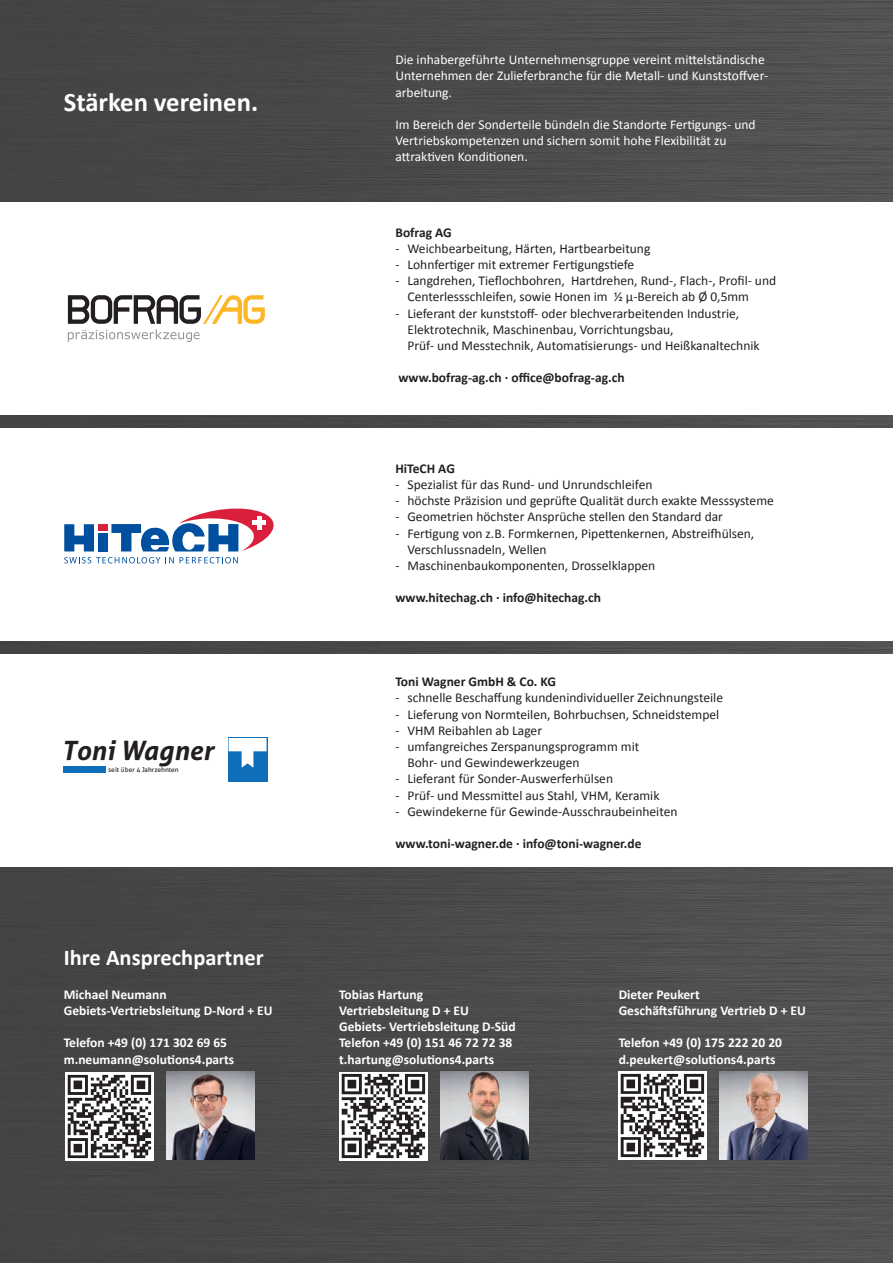
<style>
.page{position:relative;width:893px;height:1263px;background:#fff}
.page>*{position:absolute;margin:0;border:0;box-sizing:border-box;transform-origin:0 0}
.t1{font:700 26.7px "Calibri";color:#fff}
.t2{font:italic 700 26.7px "Aller";color:#231f20}
.t3{font:700 22.5px "Calibri";color:#fff}
.t4{font:13.5px/16.2px "Calibri";color:#231f20}
.t5{font:700 13.5px "Calibri";color:#fff}
.t6{font:13.5px/16.2px "Calibri";color:#fff}
.t7{font:700 13.5px "Calibri";color:#231f20}
.t8{font:700 7.95px/12.6px "Helvetica";color:#231f20}
.t9{font:6.6px "Aller";color:#231f20}
</style>
<div class="page">
<img style="left:0;top:0;width:893px;height:1263px">
<div style="left:0;top:654px;width:893px;height:212px;background:#fff"></div>
<div style="left:0;top:428px;width:893px;height:212px;background:#fff"></div>
<div style="left:98px;top:524px;width:10px;height:7px;background:#da1f3d"></div>
<svg style="left:64px;top:524px;width:30px;height:27px"></svg>
<div style="left:98px;top:533px;width:10px;height:18px;background:#01509f"></div>
<svg style="left:111px;top:508px;width:163px;height:43px"></svg>
<svg style="left:64px;top:557px;width:110px;height:6px"></svg>
<svg style="left:180px;top:557px;width:58px;height:6px"></svg>
<div style="left:257px;top:516px;width:5px;height:13px;background:#fff"></div>
<div style="left:253px;top:520px;width:13px;height:5px;background:#fff"></div>
<div style="left:0;top:202px;width:893px;height:213px;background:#fff"></div>
<div style="left:64px;top:766px;width:42px;height:7px;background:#0f6eb8"></div>
<div style="left:228px;top:737px;width:39px;height:45px;background:#0f6eb8"></div>
<svg style="left:229px;top:738px;width:38px;height:30px"></svg>
<svg style="left:68px;top:295px;width:197px;height:29px"></svg>
<svg style="left:68px;top:330px;width:132px;height:12px"></svg>
<img style="left:619px;top:1072px;width:88px;height:88px">
<img style="left:339px;top:1072px;width:88px;height:88px">
<img style="left:66px;top:1072px;width:88px;height:88px">
<img style="left:166px;top:1072px;width:88px;height:88px">
<img style="left:440px;top:1072px;width:88px;height:88px">
<img style="left:720px;top:1072px;width:88px;height:88px">
<p class="t1" style="left:64px;top:83px;width:196px">Stärken vereinen.</p>
<p class="t2" style="left:61px;top:733px;width:153px">Toni Wagner</p>
<p class="t9" style="left:108px;top:766px;width:72px">seit über 4 Jahrzehnten</p>
<p class="t2" style="left:1px;top:733px;width:94px">Wagner</p>
<p class="t8" style="left:120px;top:737px;width:102px">WERKZEUGE<br>NORM-und SONDERTEILE<br>PRÜF-und MESSMITTEL</p>
<p class="t3" style="left:64px;top:942px;width:201px">Ihre Ansprechpartner</p>
<p class="t5" style="left:64px;top:985px;width:104px">Michael Neumann</p>
<p class="t5" style="left:64px;top:1001px;width:210px">Gebiets-Vertriebsleitung D-Nord + EU</p>
<p class="t5" style="left:64px;top:1033px;width:165px">Telefon +49 (0) 171 302 69 65</p>
<p class="t5" style="left:64px;top:1049px;width:172px">m.neumann@solutions4.parts</p>
<p class="t6" style="left:395px;top:51px;width:374px">Die inhabergeführte Unternehmensgruppe vereint mittelständische<br>Unternehmen der Zulieferbranche für die Metall- und Kunststoffver&shy;arbeitung.</p>
<p class="t6" style="left:395px;top:116px;width:362px">Im Bereich der Sonderteile bündeln die Standorte Fertigungs- und</p>
<p class="t6" style="left:395px;top:132px;width:332px">Vertriebskompetenzen und sichern somit hohe Flexibilität zu</p>
<p class="t6" style="left:395px;top:148px;width:134px">attraktiven Konditionen.</p>
<p class="t7" style="left:395px;top:223px;width:58px">Bofrag AG</p>
<p class="t4" style="left:395px;top:240px;width:256px">- Weichbearbeitung, Härten, Hartbearbeitung</p>
<p class="t4" style="left:395px;top:256px;width:240px">- Lohnfertiger mit extremer Fertigungstiefe</p>
<p class="t4" style="left:407px;top:272px;width:370px;text-indent:-12px">- Langdrehen, Tieflochbohren, Hartdrehen, Rund-, Flach-, Profil- und<br>Centerlessschleifen, sowie Honen im ½ µ-Bereich ab Ø 0,5mm</p>
<p class="t4" style="left:395px;top:305px;width:345px">- Lieferant der kunststoff- oder blechverarbeitenden Industrie,</p>
<p class="t4" style="left:407px;top:321px;width:268px">Elektrotechnik, Maschinenbau, Vorrichtungsbau,</p>
<p class="t4" style="left:407px;top:337px;width:354px">Prüf- und Messtechnik, Automatisierungs- und Heißkanaltechnik</p>
<p class="t7" style="left:398px;top:368px;width:228px">www.bofrag-ag.ch · office@bofrag-ag.ch</p>
<p class="t7" style="left:395px;top:459px;width:61px">HiTeCH AG</p>
<p class="t4" style="left:395px;top:476px;width:258px">- Spezialist für das Rund- und Unrundschleifen</p>
<p class="t4" style="left:395px;top:492px;width:380px">- höchste Präzision und geprüfte Qualität durch exakte Messsysteme</p>
<p class="t4" style="left:395px;top:508px;width:329px">- Geometrien höchster Ansprüche stellen den Standard dar</p>
<p class="t4" style="left:395px;top:525px;width:360px">- Fertigung von z.B. Formkernen, Pipettenkernen, Abstreifhülsen,</p>
<p class="t4" style="left:407px;top:541px;width:141px">Verschlussnadeln, Wellen</p>
<p class="t4" style="left:395px;top:557px;width:261px">- Maschinenbaukomponenten, Drosselklappen</p>
<p class="t7" style="left:395px;top:588px;width:207px">www.hitechag.ch · info@hitechag.ch</p>
<p class="t7" style="left:395px;top:672px;width:162px">Toni Wagner GmbH &amp; Co. KG</p>
<p class="t4" style="left:395px;top:689px;width:329px">- schnelle Beschaffung kundenindividueller Zeichnungsteile</p>
<p class="t4" style="left:395px;top:705px;width:325px">- Lieferung von Normteilen, Bohrbuchsen, Schneidstempel</p>
<p class="t4" style="left:395px;top:722px;width:148px">- VHM Reibahlen ab Lager</p>
<p class="t4" style="left:395px;top:738px;width:245px">- umfangreiches Zerspanungsprogramm mit</p>
<p class="t4" style="left:407px;top:754px;width:174px">Bohr- und Gewindewerkzeugen</p>
<p class="t4" style="left:395px;top:770px;width:219px">- Lieferant für Sonder-Auswerferhülsen</p>
<p class="t4" style="left:395px;top:786px;width:266px">- Prüf- und Messmittel aus Stahl, VHM, Keramik</p>
<p class="t4" style="left:395px;top:803px;width:284px">- Gewindekerne für Gewinde-Ausschraubeinheiten</p>
<p class="t7" style="left:395px;top:834px;width:248px">www.toni-wagner.de · info@toni-wagner.de</p>
<p class="t5" style="left:339px;top:985px;width:86px">Tobias Hartung</p>
<p class="t5" style="left:339px;top:1001px;width:131px">Vertriebsleitung D + EU</p>
<p class="t5" style="left:339px;top:1017px;width:178px">Gebiets- Vertriebsleitung D-Süd</p>
<p class="t5" style="left:339px;top:1033px;width:175px">Telefon +49 (0) 151 46 72 72 38</p>
<p class="t5" style="left:339px;top:1049px;width:156px">t.hartung@solutions4.parts</p>
<p class="t5" style="left:619px;top:985px;width:83px">Dieter Peukert</p>
<p class="t5" style="left:619px;top:1001px;width:189px">Geschäftsführung Vertrieb D + EU</p>
<p class="t5" style="left:619px;top:1033px;width:165px">Telefon +49 (0) 175 222 20 20</p>
<p class="t5" style="left:619px;top:1049px;width:158px">d.peukert@solutions4.parts</p>
</div>
